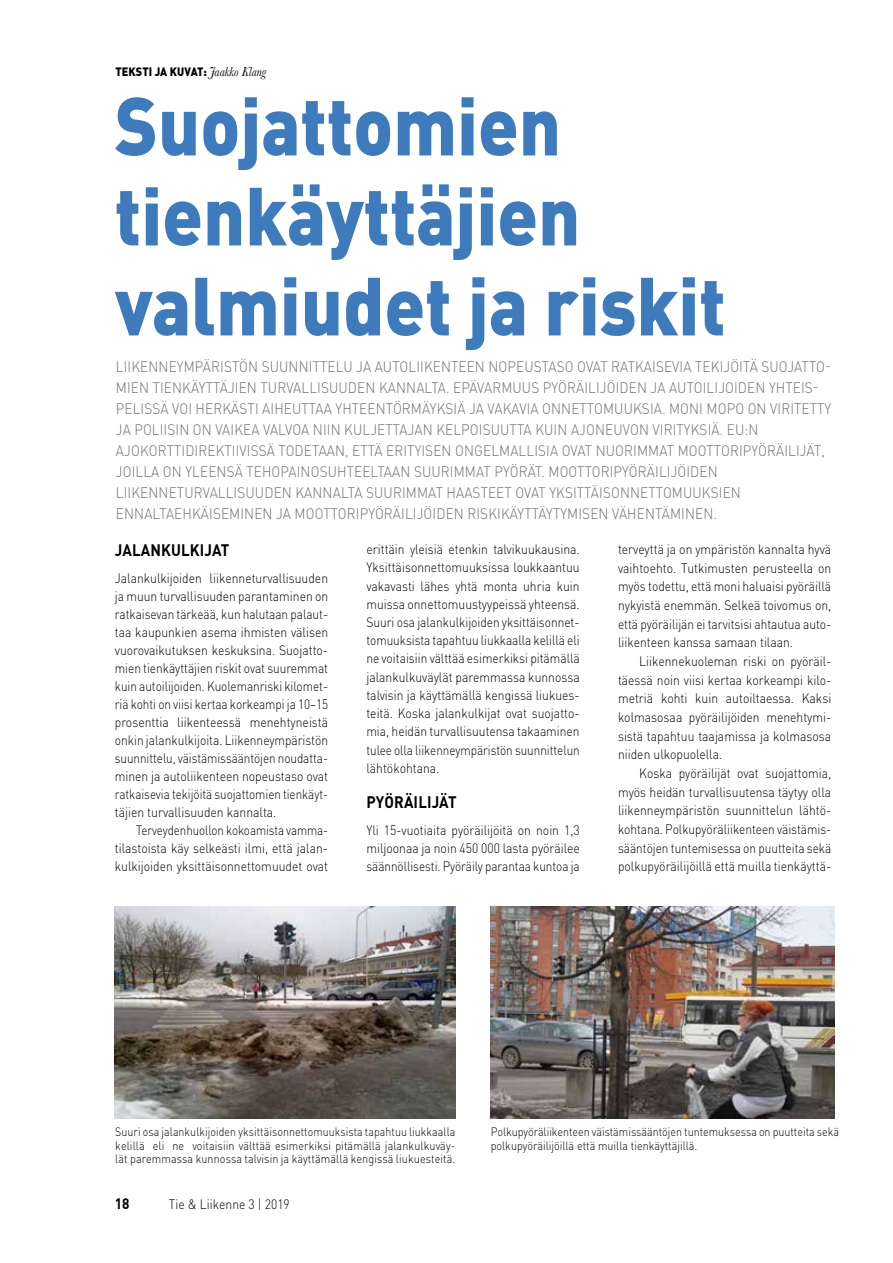
<style>
.page{position:relative;width:893px;height:1263px;background:#fff}
.page>*{position:absolute;margin:0;border:0;box-sizing:border-box;transform-origin:0 0}
.t1{font:900 81px/90px "DIN Pro";color:#3e7bbc;scale:.9 1}
.t2{font:700 16.5px "DIN Pro";letter-spacing:.01em;color:#000;scale:.9 1}
.t3{font:300 15px/21px "DIN Pro";letter-spacing:.01em;color:#706f6f;scale:.9 1}
.t4{font:700 15px "DIN Pro";color:#000;scale:.9 1}
.t5{font:300 13.5px/18.6px "DIN Pro";color:#000;text-align:justify;scale:.9 1}
.t6{font:300 13.5px/18px "DIN Pro";color:#000;text-align:justify;scale:.86 1}
.t7{font:300 12px/13.5px "DIN Pro";color:#000;text-align:justify;scale:.88 1}
.t8{font:300 12px/13.5px "DIN Pro";color:#000;scale:.9 1}
.t9{font:900 12px "DIN Pro";letter-spacing:.01em;color:#000;scale:.9 1}
.s1{font-family:"Baskerville";font-weight:400;font-style:italic;font-size:13.5px}
</style>
<div class="page">
<img style="left:114px;top:906px;width:341px;height:213px">
<img style="left:491px;top:906px;width:343px;height:213px">
<p class="t9" style="left:115px;top:64px;width:169px">TEKSTI JA KUVAT: <span class="s1">Jaakko Klang</span></p>
<h1 class="t1" style="left:115px;top:78px;width:680px">Suojattomien tienkäyttäjien valmiudet ja riskit</h1>
<p class="t3" style="left:116px;top:356px;width:796px">LIIKENNEYMPÄRISTÖN SUUNNITTELU JA AUTOLIIKENTEEN NOPEUSTASO OVAT RATKAISEVIA TEKIJÖITÄ SUOJATTO-MIEN TIENKÄYTTÄJIEN TURVALLISUUDEN KANNALTA. EPÄVARMUUS PYÖRÄILIJÖIDEN JA AUTOILIJOIDEN YHTEIS-PELISSÄ VOI HERKÄSTI AIHEUTTAA YHTEENTÖRMÄYKSIÄ JA VAKAVIA ONNETTOMUUKSIA. MONI MOPO ON VIRITETTY JA POLIISIN ON VAIKEA VALVOA NIIN KULJETTAJAN KELPOISUUTTA KUIN AJONEUVON VIRITYKSIÄ. EU:N AJOKORTTIDIREKTIIVISSÄ TODETAAN, ETTÄ ERITYISEN ONGELMALLISIA OVAT NUORIMMAT MOOTTORIPYÖRÄILIJÄT, JOILLA ON YLEENSÄ TEHOPAINOSUHTEELTAAN SUURIMMAT PYÖRÄT. MOOTTORIPYÖRÄILIJÖIDEN LIIKENNETURVALLISUUDEN KANNALTA SUURIMMAT HAASTEET OVAT YKSITTÄISONNETTOMUUKSIEN ENNALTAEHKÄISEMINEN JA MOOTTORIPYÖRÄILIJÖIDEN RISKIKÄYTTÄYTYMISEN VÄHENTÄMINEN.</p>
<p class="t2" style="left:115px;top:539px;width:129px">JALANKULKIJAT</p>
<p class="t5" style="left:115px;top:568px;width:239px;line-height:18px">Jalankulkijoiden liikenneturvallisuuden ja muun turvallisuuden parantaminen on ratkaisevan tärkeää, kun halutaan palaut&shy;taa kaupunkien asema ihmisten välisen vuorovaikutuksen keskuksina. Suojatto&shy;mien tienkäyttäjien riskit ovat suuremmat kuin autoilijoiden. Kuolemanriski kilomet&shy;riä kohti on viisi kertaa korkeampi ja 10–15 prosenttia liikenteessä menehtyneistä onkin jalankulkijoita. Liikenneympäristön suunnittelu, väistämissääntöjen noudatta&shy;minen ja autoliikenteen nopeustaso ovat ratkaisevia tekijöitä suojattomien tienkäyt&shy;täjien turvallisuuden kannalta.</p>
<p class="t6" style="left:115px;top:821px;width:250px;text-indent:21px">Terveydenhuollon kokoamista vamma&shy;tilastoista käy selkeästi ilmi, että jalan&shy;kulkijoiden yksittäisonnettomuudet ovat</p>
<p class="t5" style="left:366px;top:540px;width:239px;line-height:18.1px">erittäin yleisiä etenkin talvikuukausina.<br>Yksittäisonnettomuuksissa loukkaantuu vakavasti lähes yhtä monta uhria kuin muissa onnettomuustyypeissä yhteensä.<br>Suuri osa jalankulkijoiden yksittäisonnet&shy;tomuuksista tapahtuu liukkaalla kelillä eli ne voitaisiin välttää esimerkiksi pitämällä jalankulkuväylät paremmassa kunnossa talvisin ja käyttämällä kengissä liukues&shy;teitä. Koska jalankulkijat ovat suojatto&shy;mia, heidän turvallisuutensa takaaminen tulee olla liikenneympäristön suunnittelun lähtökohtana.</p>
<p class="t2" style="left:366px;top:791px;width:102px">PYÖRÄILIJÄT</p>
<p class="t5" style="left:366px;top:820px;width:239px;line-height:18.1px">Yli 15-vuotiaita pyöräilijöitä on noin 1,3 miljoonaa ja noin 450 000 lasta pyöräilee säännöllisesti. Pyöräily parantaa kuntoa ja</p>
<p class="t5" style="left:618px;top:539px;width:239px">terveyttä ja on ympäristön kannalta hyvä vaihtoehto. Tutkimusten perusteella on myös todettu, että moni haluaisi pyöräillä nykyistä enemmän. Selkeä toivomus on, että pyöräilijän ei tarvitsisi ahtautua auto&shy;liikenteen kanssa samaan tilaan.</p>
<p class="t5" style="left:618px;top:651px;width:239px;text-indent:21px">Liikennekuoleman riski on pyöräil&shy;täessä noin viisi kertaa korkeampi kilo&shy;metriä kohti kuin autoiltaessa. Kaksi kolmasosaa pyöräilijöiden menehtymi&shy;sistä tapahtuu taajamissa ja kolmasosa niiden ulkopuolella.</p>
<p class="t5" style="left:618px;top:763px;width:239px;text-indent:21px">Koska pyöräilijät ovat suojattomia, myös heidän turvallisuutensa täytyy olla liikenneympäristön suunnittelun lähtö&shy;kohtana. Polkupyöräliikenteen väistämis&shy;sääntöjen tuntemisessa on puutteita sekä polkupyöräilijöillä että muilla tienkäyttä-</p>
<p class="t7" style="left:115px;top:1125px;width:388px">Suuri osa jalankulkijoiden yksittäisonnettomuuksista tapahtuu liukkaalla kelillä eli ne voitaisiin välttää esimerkiksi pitämällä jalankulkuväy&shy;lät paremmassa kunnossa talvisin ja käyttämällä kengissä liukuesteitä.</p>
<p class="t8" style="left:491px;top:1125px;width:388px">Polkupyöräliikenteen väistämissääntöjen tuntemuksessa on puutteita sekä polkupyöräilijöillä että muilla tienkäyttäjillä.</p>
<p class="t4" style="left:115px;top:1193px;width:18px">18</p>
<p class="t5" style="left:169px;top:1194px;width:136px">Tie &amp; Liikenne 3 | 2019</p>
</div>
